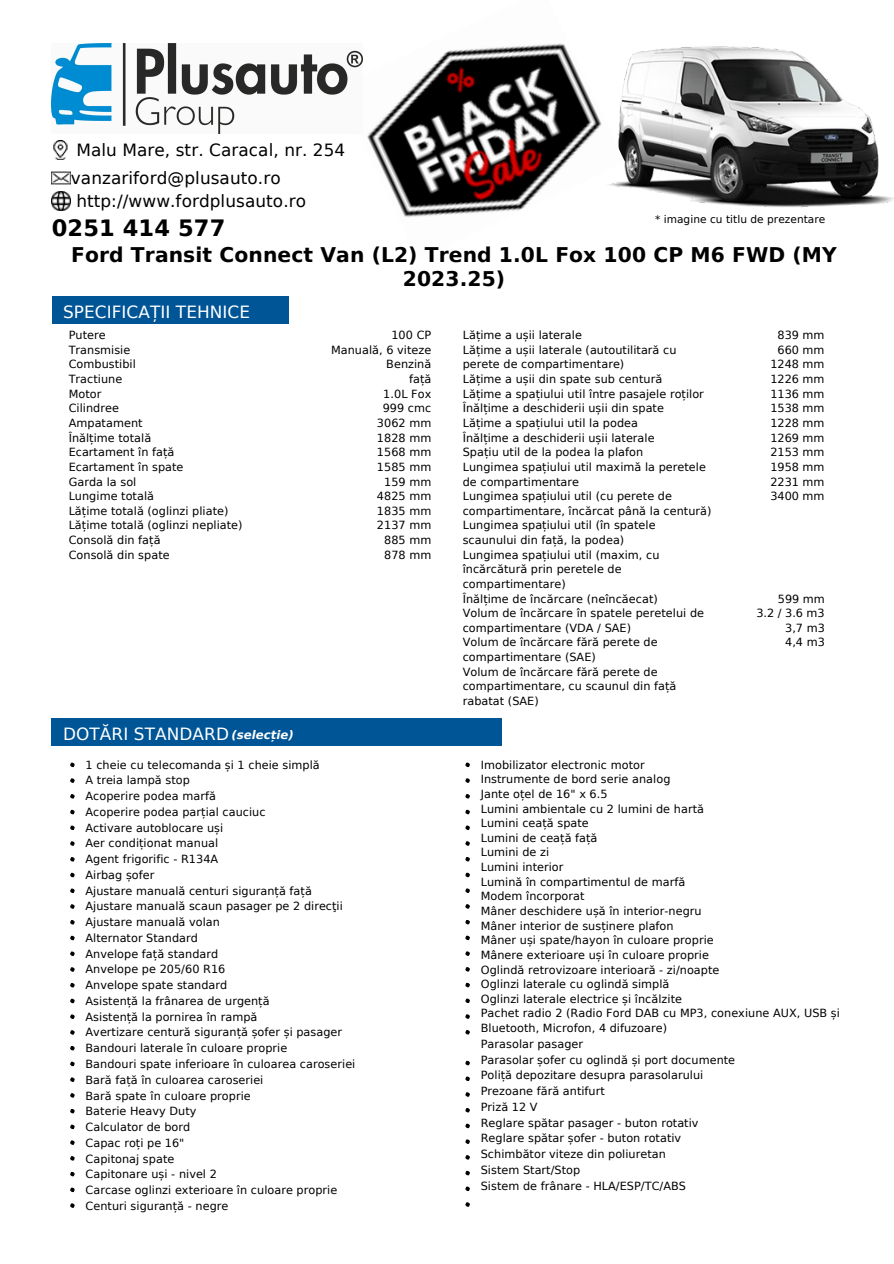
<style>
.page{position:relative;width:894px;height:1264px;background:#fff}
.page>*{position:absolute;margin:0;border:0;box-sizing:border-box;transform-origin:0 0}
.t1{font:700 22.5px "DejaVu Sans";letter-spacing:.005em;color:#000}
.t2{font:700 20.25px/23.7px "DejaVu Sans";letter-spacing:.005em;color:#000;text-align:center}
.t3{font:16.8px/28.2px "DejaVu Sans";letter-spacing:.005em;color:#000}
.t4{font:16.8px "DejaVu Sans";letter-spacing:.005em;color:#fff}
.t5{font:italic 700 11.7px "DejaVu Sans";color:#fff}
.t6{font:11.25px/14.7px "DejaVu Sans";letter-spacing:.005em;color:#000}
.t7{font:10.65px "DejaVu Sans";letter-spacing:.005em;color:#000}
</style>
<div class="page">
<div style="left:52px;top:718px;width:450px;height:27px;background:#005596"></div>
<div style="left:52px;top:296px;width:236px;height:27px;background:#005596"></div>
<img style="left:53px;top:141px;width:15px;height:19px">
<img style="left:52px;top:171px;width:19px;height:14px">
<img style="left:52px;top:191px;width:19px;height:19px">
<img style="left:624px;top:46px;width:269px;height:162px">
<svg style="left:70px;top:762px;width:5px;height:5px"></svg>
<svg style="left:70px;top:778px;width:5px;height:5px"></svg>
<svg style="left:70px;top:794px;width:5px;height:5px"></svg>
<svg style="left:70px;top:809px;width:5px;height:5px"></svg>
<svg style="left:70px;top:825px;width:5px;height:5px"></svg>
<svg style="left:70px;top:841px;width:5px;height:5px"></svg>
<svg style="left:70px;top:857px;width:5px;height:5px"></svg>
<svg style="left:70px;top:872px;width:5px;height:5px"></svg>
<svg style="left:70px;top:888px;width:5px;height:5px"></svg>
<svg style="left:70px;top:904px;width:5px;height:5px"></svg>
<svg style="left:70px;top:920px;width:5px;height:5px"></svg>
<svg style="left:70px;top:935px;width:5px;height:5px"></svg>
<svg style="left:70px;top:951px;width:5px;height:5px"></svg>
<svg style="left:70px;top:967px;width:5px;height:5px"></svg>
<svg style="left:70px;top:983px;width:5px;height:5px"></svg>
<svg style="left:70px;top:998px;width:5px;height:5px"></svg>
<svg style="left:70px;top:1014px;width:5px;height:5px"></svg>
<svg style="left:70px;top:1030px;width:5px;height:5px"></svg>
<svg style="left:70px;top:1046px;width:5px;height:4px"></svg>
<svg style="left:70px;top:1061px;width:5px;height:5px"></svg>
<svg style="left:70px;top:1077px;width:5px;height:5px"></svg>
<svg style="left:70px;top:1093px;width:5px;height:5px"></svg>
<svg style="left:70px;top:1109px;width:5px;height:4px"></svg>
<svg style="left:70px;top:1124px;width:5px;height:5px"></svg>
<svg style="left:70px;top:1140px;width:5px;height:5px"></svg>
<svg style="left:70px;top:1156px;width:5px;height:5px"></svg>
<svg style="left:70px;top:1171px;width:5px;height:5px"></svg>
<svg style="left:70px;top:1187px;width:5px;height:5px"></svg>
<svg style="left:70px;top:1203px;width:5px;height:5px"></svg>
<svg style="left:465px;top:762px;width:5px;height:5px"></svg>
<svg style="left:465px;top:778px;width:5px;height:5px"></svg>
<svg style="left:465px;top:794px;width:5px;height:5px"></svg>
<svg style="left:465px;top:809px;width:5px;height:5px"></svg>
<svg style="left:465px;top:825px;width:5px;height:5px"></svg>
<svg style="left:465px;top:841px;width:5px;height:5px"></svg>
<svg style="left:465px;top:857px;width:5px;height:5px"></svg>
<svg style="left:465px;top:872px;width:5px;height:5px"></svg>
<svg style="left:465px;top:888px;width:5px;height:5px"></svg>
<svg style="left:465px;top:904px;width:5px;height:5px"></svg>
<svg style="left:465px;top:920px;width:5px;height:5px"></svg>
<svg style="left:465px;top:935px;width:5px;height:5px"></svg>
<svg style="left:465px;top:951px;width:5px;height:5px"></svg>
<svg style="left:465px;top:967px;width:5px;height:5px"></svg>
<svg style="left:465px;top:982px;width:5px;height:5px"></svg>
<svg style="left:465px;top:998px;width:5px;height:5px"></svg>
<svg style="left:465px;top:1014px;width:5px;height:5px"></svg>
<svg style="left:465px;top:1030px;width:5px;height:5px"></svg>
<svg style="left:465px;top:1060px;width:5px;height:5px"></svg>
<svg style="left:465px;top:1076px;width:5px;height:5px"></svg>
<svg style="left:465px;top:1092px;width:5px;height:5px"></svg>
<svg style="left:465px;top:1108px;width:5px;height:4px"></svg>
<svg style="left:465px;top:1123px;width:5px;height:5px"></svg>
<svg style="left:465px;top:1139px;width:5px;height:5px"></svg>
<svg style="left:465px;top:1155px;width:5px;height:5px"></svg>
<svg style="left:465px;top:1170px;width:5px;height:5px"></svg>
<svg style="left:465px;top:1186px;width:5px;height:5px"></svg>
<svg style="left:465px;top:1202px;width:5px;height:5px"></svg>
<img style="left:362px;top:43px;width:262px;height:175px">
<img style="left:52px;top:44px;width:310px;height:90px">
<p class="t3" style="left:71px;top:136px;width:276px;text-indent:5px">Malu Mare, str. Caracal, nr. 254 vanzariford@plusauto.ro</p>
<p class="t3" style="left:76px;top:187px;width:231px">http://www.fordplusauto.ro</p>
<h2 class="t1" style="left:52px;top:215px;width:175px">0251 414 577</h2>
<p class="t7" style="left:655px;top:213px;width:172px">* imagine cu titlu de prezentare</p>
<p class="t2" style="left:71px;top:243px;width:767px">Ford Transit Connect Van (L2) Trend 1.0L Fox 100 CP M6 FWD (MY<br>2023.25)</p>
<h1 class="t4" style="left:63px;top:303px;width:188px">SPECIFICAȚII TEHNICE</h1>
<h3 class="t6" style="left:69px;top:328px;width:38px">Putere</h3>
<p class="t6" style="left:69px;top:342px;width:63px">Transmisie</p>
<p class="t6" style="left:69px;top:357px;width:69px">Combustibil</p>
<p class="t6" style="left:69px;top:372px;width:55px">Tractiune</p>
<p class="t6" style="left:69px;top:386px;width:34px">Motor</p>
<p class="t6" style="left:69px;top:401px;width:52px">Cilindree</p>
<p class="t6" style="left:69px;top:416px;width:75px">Ampatament</p>
<p class="t6" style="left:69px;top:430px;width:84px">Înălțime totală</p>
<p class="t6" style="left:69px;top:445px;width:107px">Ecartament în față</p>
<p class="t6" style="left:69px;top:459px;width:116px">Ecartament în spate</p>
<p class="t6" style="left:69px;top:474px;width:69px">Garda la sol</p>
<p class="t6" style="left:69px;top:489px;width:87px">Lungime totală</p>
<p class="t6" style="left:69px;top:503px;width:161px">Lățime totală (oglinzi pliate)</p>
<p class="t6" style="left:69px;top:518px;width:175px">Lățime totală (oglinzi nepliate)</p>
<p class="t6" style="left:69px;top:533px;width:93px">Consolă din față</p>
<p class="t6" style="left:69px;top:547px;width:102px">Consolă din spate</p>
<p class="t4" style="left:63px;top:724px;width:167px">DOTĂRI STANDARD</p>
<p class="t5" style="left:231px;top:728px;width:64px">(selecție)</p>
<p class="t6" style="left:331px;top:328px;width:102px;text-align:right">100 CP<br>Manuală, 6 viteze<br>Benzină<br>față<br>1.0L Fox<br>999 cmc<br>3062 mm<br>1828 mm<br>1568 mm<br>1585 mm<br>159 mm<br>4825 mm<br>1835 mm<br>2137 mm<br>885 mm<br>878 mm</p>
<p class="t6" style="left:462px;top:328px;width:250px">Lățime a ușii laterale<br>Lățime a ușii laterale (autoutilitară cu perete de compartimentare)<br>Lățime a ușii din spate sub centură<br>Lățime a spațiului util între pasajele roților<br>Înălțime a deschiderii ușii din spate<br>Lățime a spațiului util la podea<br>Înălțime a deschiderii ușii laterale<br>Spațiu util de la podea la plafon<br>Lungimea spațiului util maximă la peretele de compartimentare<br>Lungimea spațiului util (cu perete de compartimentare, încărcat până la centură)<br>Lungimea spațiului util (în spatele scaunului din față, la podea)<br>Lungimea spațiului util (maxim, cu încărcătură prin peretele de compartimentare)<br>Înălțime de încărcare (neîncăecat)<br>Volum de încărcare în spatele peretelui de compartimentare (VDA / SAE)<br>Volum de încărcare fără perete de compartimentare (SAE)<br>Volum de încărcare fără perete de compartimentare, cu scaunul din față rabatat (SAE)</p>
<p class="t6" style="left:770px;top:328px;width:56px;text-align:right">839 mm<br>660 mm<br>1248 mm<br>1226 mm<br>1136 mm<br>1538 mm<br>1228 mm<br>1269 mm<br>2153 mm<br>1958 mm<br>2231 mm<br>3400 mm</p>
<h5 class="t6" style="left:756px;top:591px;width:70px;text-align:right">599 mm<br>3.2 / 3.6 m3<br>3,7 m3<br>4,4 m3</h5>
<p class="t6" style="left:86px;top:756px;width:271px;line-height:15.8px">1 cheie cu telecomanda și 1 cheie simplă<br>A treia lampă stop<br>Acoperire podea marfă<br>Acoperire podea parțial cauciuc<br>Activare autoblocare uși<br>Aer condiționat manual<br>Agent frigorific - R134A<br>Airbag șofer<br>Ajustare manuală centuri siguranță față<br>Ajustare manuală scaun pasager pe 2 direcţii<br>Ajustare manuală volan<br>Alternator Standard<br>Anvelope față standard<br>Anvelope pe 205/60 R16<br>Anvelope spate standard<br>Asistență la frânarea de urgență<br>Asistență la pornirea în rampă<br>Avertizare centură siguranță șofer și pasager<br>Bandouri laterale în culoare proprie<br>Bandouri spate inferioare în culoarea caroseriei<br>Bară față în culoarea caroseriei<br>Bară spate în culoare proprie<br>Baterie Heavy Duty<br>Calculator de bord<br>Capac roți pe 16"<br>Capitonaj spate<br>Capitonare uși - nivel 2<br>Carcase oglinzi exterioare în culoare proprie<br>Centuri siguranță - negre</p>
<h3 class="t6" style="left:480px;top:757px;width:360px">Imobilizator electronic motor<br>Instrumente de bord serie analog<br>Jante oțel de 16" x 6.5<br>Lumini ambientale cu 2 lumini de hartă<br>Lumini ceață spate<br>Lumini de ceață față<br>Lumini de zi<br>Lumini interior<br>Lumină în compartimentul de marfă<br>Modem încorporat<br>Mâner deschidere ușă în interior-negru<br>Mâner interior de susținere plafon<br>Mâner uși spate/hayon în culoare proprie<br>Mânere exterioare uși în culoare proprie<br>Oglindă retrovizoare interioară - zi/noapte<br>Oglinzi laterale cu oglindă simplă<br>Oglinzi laterale electrice și încălzite<br>Pachet radio 2 (Radio Ford DAB cu MP3, conexiune AUX, USB și<br>Bluetooth, Microfon, 4 difuzoare)</h3>
<p class="t6" style="left:480px;top:1036px;width:104px">Parasolar pasager</p>
<p class="t6" style="left:480px;top:1052px;width:256px">Parasolar șofer cu oglindă și port documente</p>
<p class="t6" style="left:480px;top:1068px;width:224px">Poliță depozitare desupra parasolarului</p>
<p class="t6" style="left:480px;top:1083px;width:125px">Prezoane fără antifurt</p>
<p class="t6" style="left:480px;top:1099px;width:58px">Priză 12 V</p>
<p class="t6" style="left:480px;top:1115px;width:219px">Reglare spătar pasager - buton rotativ</p>
<p class="t6" style="left:480px;top:1131px;width:202px">Reglare spătar șofer - buton rotativ</p>
<p class="t6" style="left:480px;top:1146px;width:186px">Schimbător viteze din poliuretan</p>
<p class="t6" style="left:480px;top:1162px;width:101px">Sistem Start/Stop</p>
<p class="t6" style="left:480px;top:1178px;width:207px">Sistem de frânare - HLA/ESP/TC/ABS</p>
</div>
